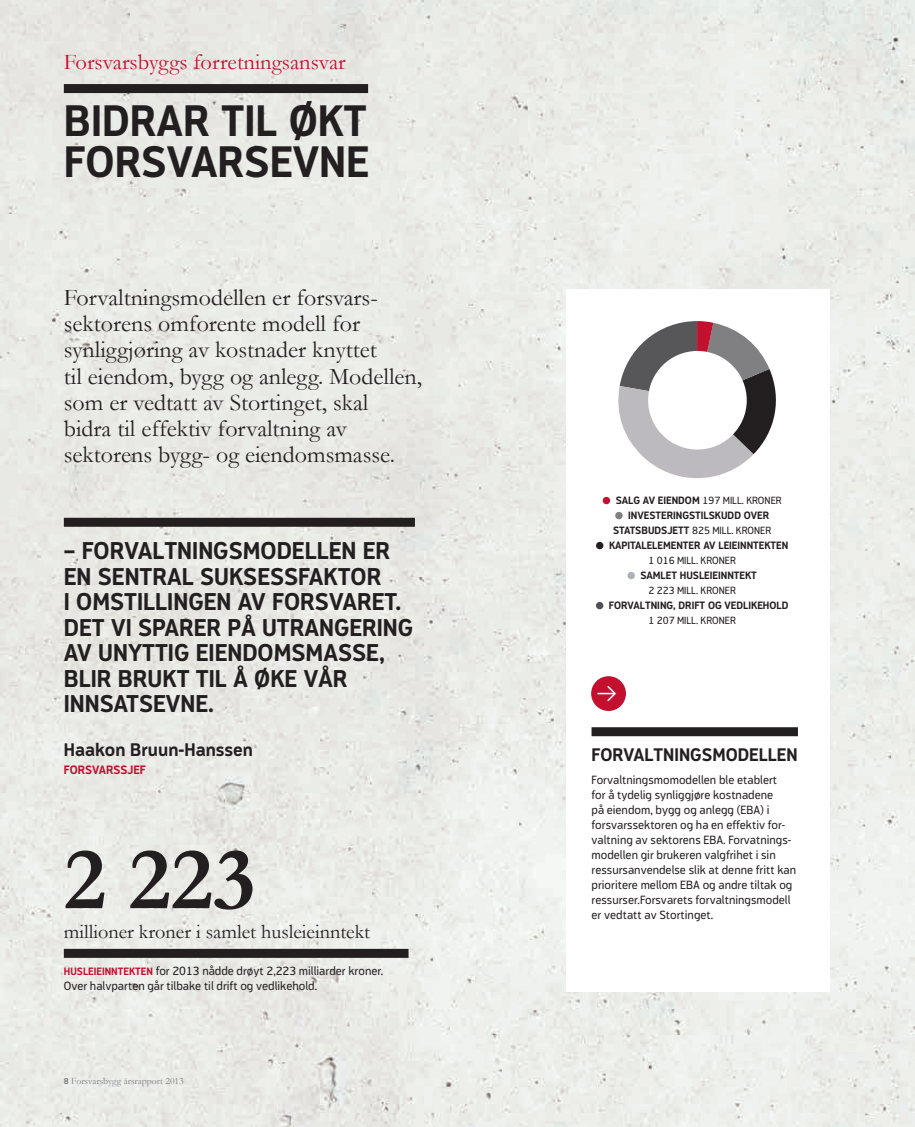
<style>
.page{position:relative;width:915px;height:1127px;background:#fff}
.page>*{position:absolute;margin:0;border:0;box-sizing:border-box;transform-origin:0 0}
.t1{font:700 90px "Garamond";color:#231f20}
.t2{font:700 43.5px/40.5px "Modus";color:#231f20}
.t3{font:300 31.35px "Klavika";color:#fff}
.t4{font:24px/26.2px "Garamond";color:#231f20}
.t5{font:700 24px/25.5px "Modus";color:#231f20}
.t6{font:22.5px "Garamond";color:#c3102f}
.t7{font:20.25px "Garamond";color:#231f20}
.t8{font:700 18px "Modus";color:#231f20}
.t9{font:12px/15px "Modus";color:#231f20}
.t10{font:700 12px "Modus";color:#c3102f}
.t11{font:700 10.5px "Modus";color:#231f20}
.t12{font:10.5px "Modus";color:#231f20}
.t13{font:9.75px "Garamond";color:#808083}
.s1{font-weight:700;font-size:10.5px;color:#c3102f}
.s2{font-family:"Modus";font-weight:700;font-size:8.25px}
.s3{font-weight:700}
</style>
<div class="page">
<img style="left:0;top:0;width:914px;height:1127px">
<div style="left:566px;top:289px;width:263px;height:702px;background:#fff"></div>
<svg style="left:618px;top:321px;width:158px;height:157px"></svg>
<div style="left:648px;top:351px;width:98px;height:98px;background:#fff;border-radius:50%"></div>
<div style="left:602px;top:497px;width:8px;height:7px;background:#c3102f;border-radius:50%"></div>
<div style="left:615px;top:512px;width:7px;height:7px;background:#808083;border-radius:50%"></div>
<div style="left:595px;top:542px;width:8px;height:7px;background:#231f20;border-radius:50%"></div>
<div style="left:627px;top:572px;width:7px;height:7px;background:#aeb2b6;border-radius:50%"></div>
<div style="left:595px;top:602px;width:8px;height:7px;background:#4f5155;border-radius:50%"></div>
<div style="left:64px;top:84px;width:304px;height:9px;background:#231f20"></div>
<div style="left:64px;top:518px;width:351px;height:9px;background:#231f20"></div>
<div style="left:591px;top:727px;width:206px;height:9px;background:#231f20"></div>
<div style="left:591px;top:676px;width:34px;height:35px;background:#c3102f;border-radius:50%"></div>
<div style="left:64px;top:949px;width:344px;height:9px;background:#231f20"></div>
<h3 class="t6" style="left:64px;top:48px;width:283px">Forsvarsbyggs forretningsansvar</h3>
<h2 class="t2" style="left:64px;top:101px;width:307px">BIDRAR TIL ØKT<br>FORSVARSEVNE</h2>
<p class="t4" style="left:64px;top:284px;width:359px">Forvaltningsmodellen er forsvars&shy;sektorens omforente modell for synliggjøring av kostnader knyttet<br>til eiendom, bygg og anlegg. Modellen, som er vedtatt av Stortinget, skal<br>bidra til effektiv forvaltning av sektorens bygg- og eiendomsmasse.</p>
<h3 class="t5" style="left:64px;top:538px;width:351px">– FORVALTNINGSMODELLEN ER<br>EN SENTRAL SUKSESSFAKTOR<br>I OMSTILLINGEN AV FORSVARET.<br>DET VI SPARER PÅ UTRANGERING<br>AV UNYTTIG EIENDOMSMASSE,<br>BLIR BRUKT TIL Å ØKE VÅR<br>INNSATSEVNE.</h3>
<h3 class="t8" style="left:64px;top:740px;width:191px">Haakon Bruun-Hanssen</h3>
<p class="t10" style="left:64px;top:763px;width:84px">FORSVARSSJEF</p>
<h1 class="t1" style="left:64px;top:826px;width:193px">2 223</h1>
<h3 class="t7" style="left:64px;top:920px;width:308px">millioner kroner i samlet husleieinntekt</h3>
<p class="t9" style="left:64px;top:963px;width:321px"><span class="s1">HUSLEIEINNTEKTEN</span> for 2013 nådde drøyt 2,223 milliarder kroner.<br>Over halvparten går tilbake til drift og vedlikehold.</p>
<p class="t13" style="left:64px;top:1075px;width:121px"><span class="s2">8</span> Forsvarsbygg årsrapport 2013</p>
<p class="t12" style="left:615px;top:495px;width:167px"><span class="s3">SALG AV EIENDOM</span> 197 MILL. KRONER</p>
<p class="t11" style="left:628px;top:510px;width:142px">INVESTERINGSTILSKUDD OVER</p>
<p class="t12" style="left:613px;top:525px;width:159px"><span class="s3">STATSBUDSJETT</span> 825 MILL. KRONER</p>
<p class="t11" style="left:608px;top:540px;width:181px">KAPITALELEMENTER AV LEIEINNTEKTEN</p>
<p class="t12" style="left:648px;top:555px;width:89px">1 016 MILL. KRONER</p>
<p class="t11" style="left:640px;top:570px;width:118px">SAMLET HUSLEIEINNTEKT</p>
<p class="t12" style="left:648px;top:585px;width:89px">2 223 MILL. KRONER</p>
<p class="t11" style="left:608px;top:600px;width:181px">FORVALTNING, DRIFT OG VEDLIKEHOLD</p>
<p class="t12" style="left:648px;top:615px;width:89px">1 207 MILL. KRONER</p>
<h3 class="t3" style="left:595px;top:674px;width:23px">•</h3>
<h3 class="t8" style="left:591px;top:744px;width:207px">FORVALTNINGSMODELLEN</h3>
<p class="t9" style="left:591px;top:772px;width:206px">Forvaltningsmomodellen ble etablert<br>for å tydelig synliggjøre kostnadene<br>på eiendom, bygg og anlegg (EBA) i forsvarssektoren og ha en effektiv for&shy;valtning av sektorens EBA. Forvatnings&shy;modellen gir brukeren valgfrihet i sin ressursanvendelse slik at denne fritt kan prioritere mellom EBA og andre tiltak og ressurser.Forsvarets forvaltningsmodell er vedtatt av Stortinget.</p>
</div>
